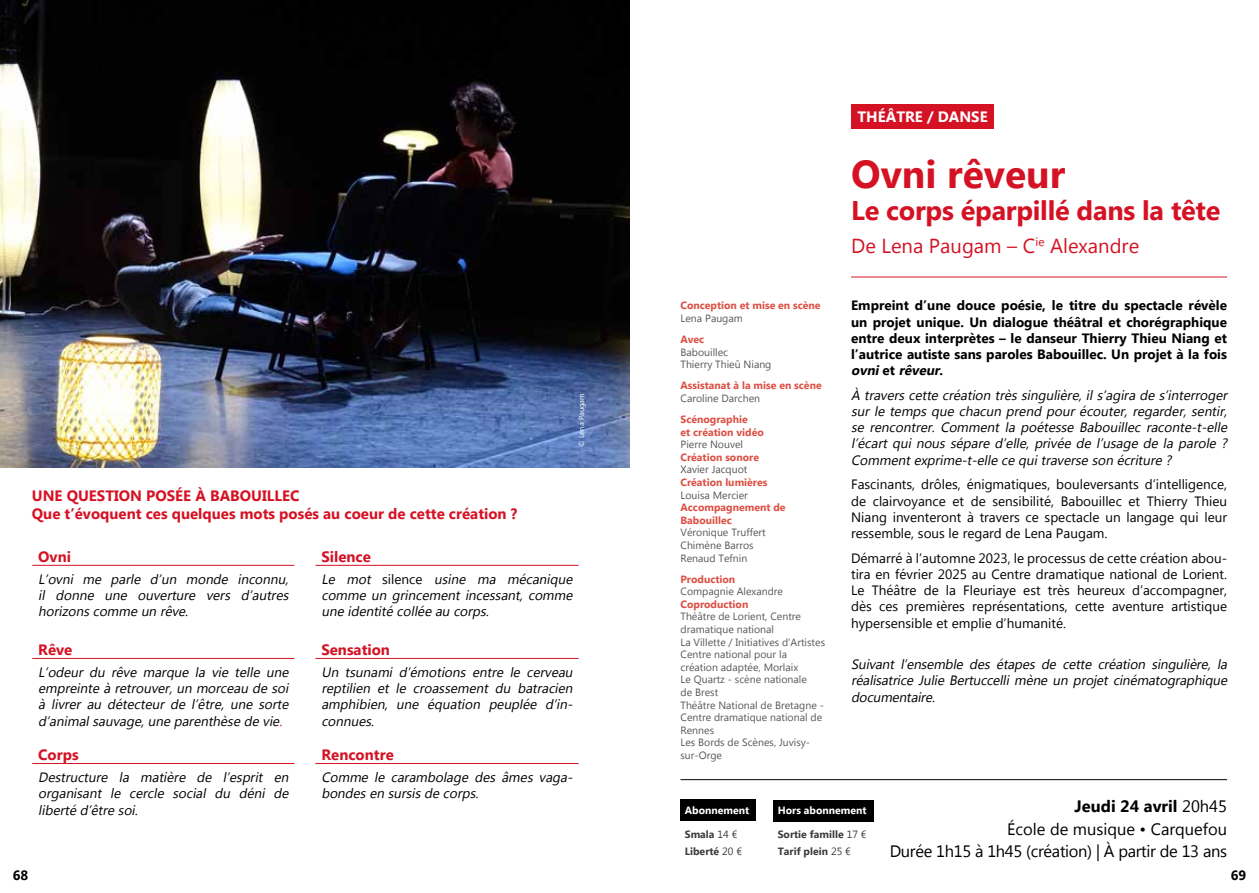
<style>
.page{position:relative;width:1259px;height:893px;background:#fff}
.page>*{position:absolute;margin:0;border:0;box-sizing:border-box;transform-origin:0 0}
.t1{font:700 39px "Microsoft New Tai Lue";color:#d51224}
.t2{font:700 27px "Microsoft New Tai Lue";letter-spacing:-.01em;color:#d51224}
.t3{font:20.25px "Microsoft New Tai Lue";color:#d51224}
.t4{font:16.5px/22.5px "Microsoft New Tai Lue";letter-spacing:-.02em;color:#000;text-align:right}
.t5{font:700 15px/18px "Microsoft New Tai Lue";color:#d51224}
.t6{font:700 15px "Microsoft New Tai Lue";color:#fff}
.t7{font:italic 13.5px/16.2px "Microsoft New Tai Lue";color:#000;text-align:justify}
.t8{font:13.5px/16.2px "Microsoft New Tai Lue";color:#000;text-align:justify}
.t9{font:700 13.5px/16.2px "Microsoft New Tai Lue";color:#000;text-align:justify}
.t10{font:10.5px/12.6px "Microsoft New Tai Lue";color:#575756}
.t11{font:700 10.5px/12.6px "Microsoft New Tai Lue";color:#dd4f43}
.t12{font:700 10.5px/16.8px "Microsoft New Tai Lue";color:#3c3c3b}
.t13{font:700 10.5px "Microsoft New Tai Lue";color:#fff}
.t14{font:7.5px "Microsoft New Tai Lue";color:#fff}
.s1{font-style:normal}
.s2{color:#d51224}
.s3{font-style:italic}
.s4{font-weight:400}
.s5{font-weight:700}
</style>
<div class="page">
<img style="left:0;top:0;width:629px;height:468px">
<hr style="left:680px;top:779px;width:547px;height:1px;background:#000">
<div style="left:851px;top:104px;width:143px;height:24px;background:#d51224"></div>
<hr style="left:851px;top:277px;width:376px;height:1px;background:#d51224">
<div style="left:680px;top:800px;width:76px;height:21px;background:#000"></div>
<div style="left:773px;top:800px;width:100px;height:21px;background:#000"></div>
<hr style="left:32px;top:565px;width:262px;height:1px;background:#d51224">
<hr style="left:315px;top:565px;width:263px;height:1px;background:#d51224">
<hr style="left:32px;top:658px;width:262px;height:1px;background:#d51224">
<hr style="left:315px;top:658px;width:263px;height:1px;background:#d51224">
<hr style="left:32px;top:763px;width:262px;height:1px;background:#d51224">
<hr style="left:315px;top:763px;width:263px;height:1px;background:#d51224">
<p class="t5" style="left:32px;top:488px;width:487px">UNE QUESTION POSÉE À BABOUILLEC<br>Que t’évoquent ces quelques mots posés au coeur de cette création ?</p>
<p class="t14" style="left:577px;top:447px;width:55px;rotate:-90deg">© Lena Paugam</p>
<p class="t5" style="left:38px;top:549px;width:34px">Ovni</p>
<p class="t5" style="left:321px;top:549px;width:51px">Silence</p>
<p class="t7" style="left:38px;top:572px;width:255px">L’ovni me parle d’un monde inconnu, il donne une ouverture vers d’autres horizonscomme un rêve.</p>
<p class="t7" style="left:321px;top:572px;width:256px">Le mot <span class="s1">s i l e n c e</span> usine ma mécanique comme un grincement incessant, comme une identité collée au corps.</p>
<p class="t5" style="left:38px;top:642px;width:36px">Rêve</p>
<p class="t5" style="left:321px;top:642px;width:70px">Sensation</p>
<p class="t7" style="left:38px;top:665px;width:255px">L’odeur du rêve marque la vie telle une empreinte à retrouver, un morceau de soi à livrer au détecteur de l’être, une sorte d’animalsauvage,une parenthèse de vie<span class="s2">.</span></p>
<p class="t7" style="left:321px;top:665px;width:256px">Un tsunami d’émotions entre le cerveau reptilien et le croassement du batracien amphibien, une équation peuplée d’in&shy;connues.</p>
<p class="t5" style="left:38px;top:747px;width:42px">Corps</p>
<p class="t5" style="left:321px;top:747px;width:74px">Rencontre</p>
<p class="t7" style="left:38px;top:770px;width:255px">Destructure la matière de l’esprit en organisant le cercle social du déni de liberté d’être soi.</p>
<p class="t7" style="left:321px;top:770px;width:256px">Comme le carambolage des âmes vaga&shy;bondesen sursisde corps.</p>
<p class="t11" style="left:680px;top:300px;width:142px">Conception et mise en scène</p>
<p class="t10" style="left:680px;top:313px;width:64px">Lena Paugam</p>
<p class="t11" style="left:680px;top:334px;width:25px">Avec</p>
<p class="t10" style="left:680px;top:346px;width:92px">Babouillec<br>Thierry Thieû Niang</p>
<p class="t11" style="left:680px;top:380px;width:143px">Assistanat à la mise en scène</p>
<p class="t10" style="left:680px;top:393px;width:81px">Caroline Darchen</p>
<p class="t11" style="left:680px;top:414px;width:85px">Scénographie<br>et création vidéo</p>
<p class="t10" style="left:680px;top:439px;width:64px">Pierre Nouvel</p>
<p class="t11" style="left:680px;top:452px;width:80px">Création sonore</p>
<p class="t10" style="left:680px;top:464px;width:68px">Xavier Jacquot</p>
<p class="t11" style="left:680px;top:477px;width:88px">Création lumières</p>
<p class="t10" style="left:680px;top:489px;width:69px">Louisa Mercier</p>
<p class="t11" style="left:680px;top:502px;width:106px">Accompagnement de<br>Babouillec</p>
<p class="t10" style="left:680px;top:527px;width:87px">Véronique Truffert<br>Chimène Barros<br>Renaud Tefnin</p>
<p class="t11" style="left:680px;top:573px;width:56px">Production</p>
<p class="t10" style="left:680px;top:586px;width:104px">Compagnie Alexandre</p>
<p class="t11" style="left:680px;top:599px;width:69px">Coproduction</p>
<p class="t10" style="left:680px;top:611px;width:146px">Théâtre de Lorient, Centre dramatique national<br>La Villette / Initiatives d’Artistes<br>Centre national pour la création adaptée, Morlaix<br>Le Quartz - scène nationale<br>de Brest<br>Théâtre National de Bretagne -<br>Centre dramatique national de<br>Rennes<br>Les Bords de Scènes, Juvisy&shy;sur-Orge</p>
<p class="t6" style="left:857px;top:108px;width:132px">THÉÂTRE / DANSE</p>
<h1 class="t1" style="left:851px;top:152px;width:216px">Ovni rêveur</h1>
<h2 class="t2" style="left:851px;top:195px;width:371px">Le corps éparpillé dans la tête</h2>
<h3 class="t3" style="left:851px;top:234px;width:290px">De Lena Paugam – C<sup>ie</sup> Alexandre</h3>
<p class="t9" style="left:851px;top:299px;width:377px">Empreint d’une douce poésie, le titre du spectacle révèle un projet unique. Un dialogue théâtral et chorégraphique entre deux interprètes – le danseur Thierry Thieu Niang et l’autrice autiste sans paroles Babouillec. Un projet à la fois <span class="s3">ovni</span>e t <span class="s3">rêveur</span>.</p>
<p class="t7" style="left:851px;top:388px;width:381px">À travers cette création très singulière, il s’agira de s’interroger sur le temps que chacun prend pour écouter, regarder, sentir, se rencontrer. Comment la poétesse Babouillec raconte-t-elle l’écart qui nous sépare d’elle, privée de l’usage de la parole ?<br>Commentexprime-t-elle ce quitraverse son écriture ?</p>
<p class="t8" style="left:851px;top:478px;width:377px">Fascinants, drôles, énigmatiques, bouleversants d’intelligence, de clairvoyance et de sensibilité, Babouillec et Thierry Thieu Niang inventeront à travers ce spectacle un langage qui leur ressemble, sous le regard de Lena Paugam.</p>
<p class="t8" style="left:851px;top:551px;width:377px">Démarré à l’automne 2023, le processus de cette création abou&shy;tira en février 2025 au Centre dramatique national de Lorient.<br>Le Théâtre de la Fleuriaye est très heureux d’accompagner, dès ces premières représentations, cette aventure artistique hypersensible et emplie d’humanité.</p>
<p class="t7" style="left:851px;top:657px;width:380px">Suivant l’ensemble des étapes de cette création singulière, la réalisatrice Julie Bertuccelli mène un projet cinématographique documentaire.</p>
<p class="t13" style="left:685px;top:804px;width:66px">Abonnement</p>
<p class="t12" style="left:685px;top:827px;width:59px">Smala <span class="s4">14 €<br></span>Liberté <span class="s4">20 €</span></p>
<p class="t13" style="left:777px;top:804px;width:90px">Hors abonnement</p>
<p class="t12" style="left:777px;top:827px;width:90px">Sortie famille <span class="s4">17 €<br></span>Tarif plein <span class="s4">25 €</span></p>
<p class="t4" style="left:889px;top:796px;width:339px"><span class="s5">Jeudi 24 avril</span> 20h45<br>École de musique • Carquefou<br>Durée 1h15 à 1h45 (création) | À partir de 13 ans</p>
<p class="t9" style="left:13px;top:868px;width:17px">68</p>
<p class="t9" style="left:1230px;top:868px;width:17px">69</p>
</div>
